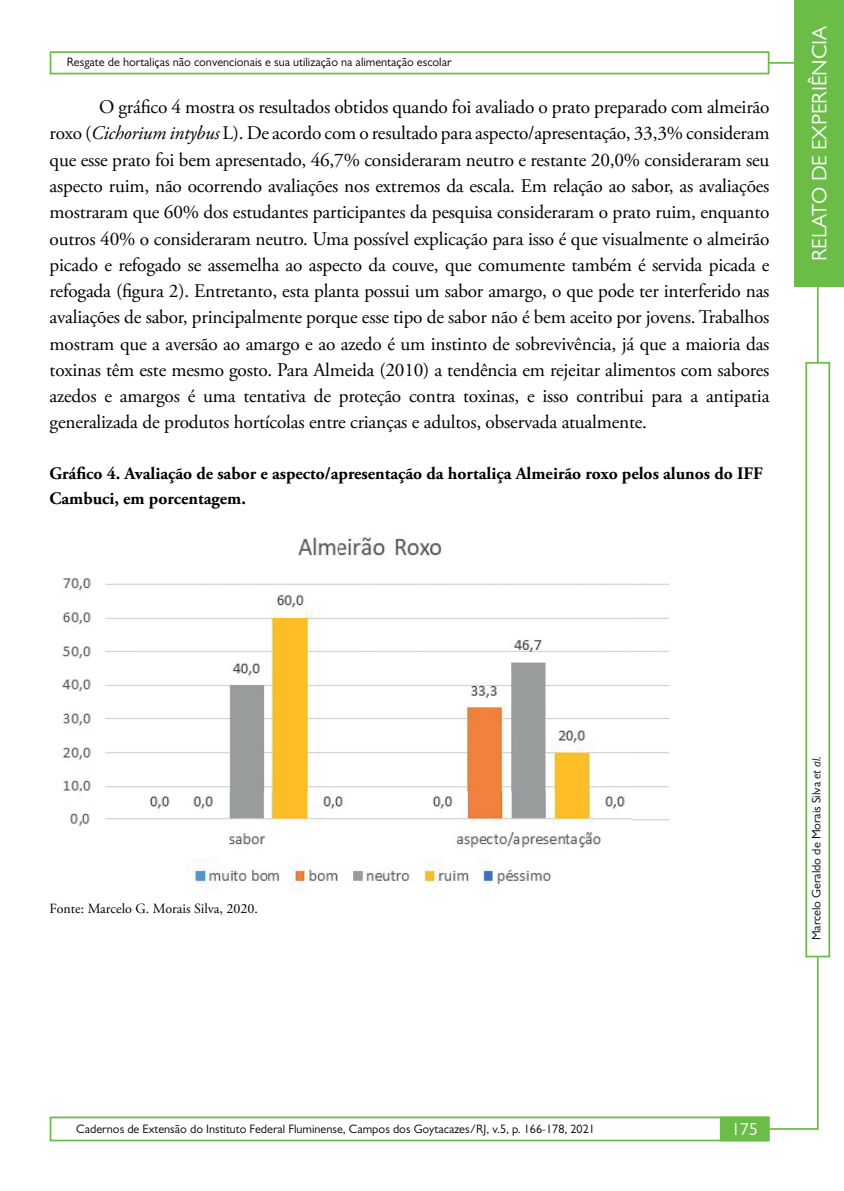
<style>
.page{position:relative;width:844px;height:1191px;background:#fff}
.page>*{position:absolute;margin:0;border:0;box-sizing:border-box;transform-origin:0 0}
.t1{font:21px "Gill Sans";color:#fff}
.t2{font:19.25px/26.2px "Adobe Garamond Pro";letter-spacing:-.01em;color:#000001;text-align:justify}
.t3{font:700 17.5px/24.5px "Adobe Garamond Pro";color:#000001}
.t4{font:17.5px "Gill Sans";color:#fff}
.t5{font:14px "Adobe Garamond Pro";color:#000001}
.t6{font:12.25px "Gill Sans";color:#000001}
.s1{font-style:italic}
</style>
<div class="page">
<hr style="left:768px;top:62px;width:48px;height:2px;background:#6bbd47">
<div style="left:50px;top:1116px;width:719px;height:25px;border:2px solid #6bbd47"></div>
<hr style="left:816px;top:189px;width:2px;height:940px;background:#6bbd47">
<hr style="left:769px;top:1128px;width:48px;height:1px;background:#6bbd47">
<div style="left:805px;top:362px;width:25px;height:595px;background:#fff;border:2px solid #6bbd47"></div>
<div style="left:719px;top:1116px;width:50px;height:25px;background:#6bbd47;border:2px solid #6bbd47"></div>
<div style="left:50px;top:51px;width:719px;height:23px;border:2px solid #6bbd47"></div>
<div style="left:794px;top:0;width:49px;height:286px;background:#6bbd47"></div>
<img style="left:62px;top:536px;width:608px;height:356px">
<p class="t6" style="left:67px;top:55px;width:386px">Resgate de hortaliças não convencionais e sua utilização na alimentação escolar</p>
<p class="t2" style="left:50px;top:95px;width:721px;text-indent:50px">O gráfico 4 mostra os resultados obtidos quando foi avaliado o prato preparado com almeirão roxo (<span class="s1">Cichorium intybus</span> L). De acordo com o resultado para aspecto/apresentação, 33,3% consideram que esse prato foi bem apresentado, 46,7% consideraram neutro e restante 20,0% consideraram seu aspecto ruim, não ocorrendo avaliações nos extremos da escala. Em relação ao sabor, as avaliações mostraram que 60% dos estudantes participantes da pesquisa consideraram o prato ruim, enquanto outros 40% o consideraram neutro. Uma possível explicação para isso é que visualmente o almeirão picado e refogado se assemelha ao aspecto da couve, que comumente também é servida picada e refogada (figura 2). Entretanto, esta planta possui um sabor amargo, o que pode ter interferido nas avaliações de sabor, principalmente porque esse tipo de sabor não é bem aceito por jovens. Trabalhos mostram que a aversão ao amargo e ao azedo é um instinto de sobrevivência, já que a maioria das toxinas têm este mesmo gosto. Para Almeida (2010) a tendência em rejeitar alimentos com sabores azedos e amargos é uma tentativa de proteção contra toxinas, e isso contribui para a antipatia generalizada de produtos hortícolas entre crianças e adultos, observada atualmente.</p>
<p class="t3" style="left:50px;top:461px;width:714px">Gráfico 4. Avaliação de sabor e aspecto/apresentação da hortaliça Almeirão roxo pelos alunos do IFF<br>Cambuci, em porcentagem.</p>
<p class="t1" style="left:807px;top:261px;width:237px;rotate:-90deg">RELATO DE EXPERIÊNCIA</p>
<p class="t5" style="left:50px;top:900px;width:210px">Fonte: Marcelo G. Morais Silva, 2020.</p>
<p class="t6" style="left:809px;top:940px;width:186px;rotate:-90deg">Marcelo Geraldo de Morais Silva <span class="s1">et al.</span></p>
<p class="t6" style="left:76px;top:1122px;width:520px">Cadernos de Extensão do Instituto Federal Fluminense, Campos dos Goytacazes/RJ, v.5, p. 166-178, 2021</p>
<p class="t4" style="left:731px;top:1119px;width:28px">175</p>
</div>
